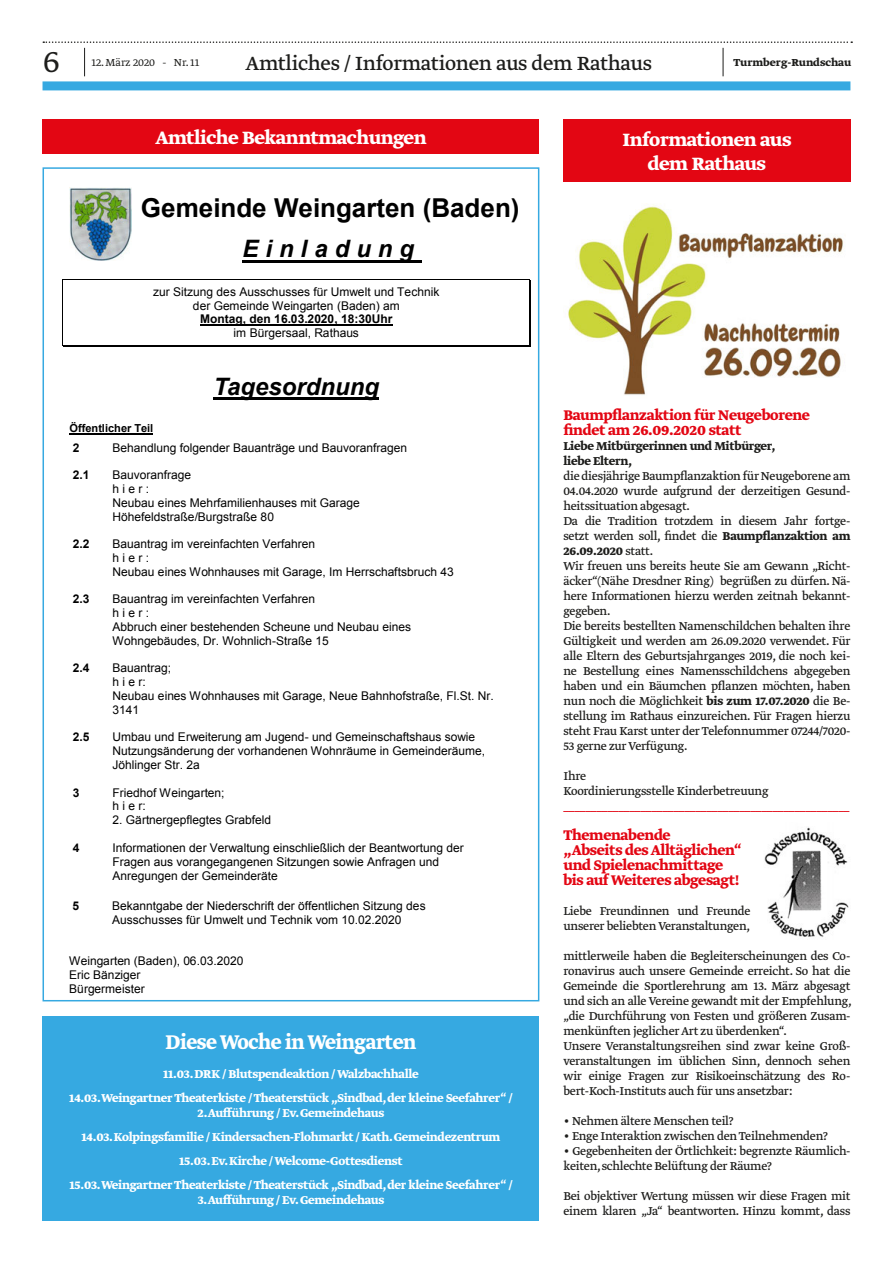
<style>
.page{position:relative;width:893px;height:1263px;background:#fff}
.page>*{position:absolute;margin:0;border:0;box-sizing:border-box;transform-origin:0 0}
.t1{font:300 36px "Greta Text Std";color:#1d1d1b}
.t2{font:700 26.1px "Arial";color:#000}
.t3{font:italic 700 24px "Arial";color:#000}
.t4{font:italic 700 24px "Arial";letter-spacing:.29em;color:#000}
.t5{font:700 23.4px "Greta Text Std";letter-spacing:-.02em;color:#fff;scale:.92 1}
.t6{font:22.5px "Greta Text Std";letter-spacing:-.015em;color:#1d1d1b}
.t7{font:700 21px/24px "Greta Text Std";letter-spacing:-.02em;color:#fff;text-align:center}
.t8{font:700 16.5px/15px "Greta Text Std";letter-spacing:-.02em;color:#e30613}
.t9{font:13.5px/15px "Greta Text Std";letter-spacing:-.02em;color:#1d1d1b}
.t10{font:700 13.5px/24px "Greta Text Std";letter-spacing:-.02em;color:#fff;text-align:center}
.t11{font:13.5px "Greta Text Std";color:#e30613}
.t12{font:700 13.5px/15px "Greta Text Std";letter-spacing:-.02em;color:#1d1d1b}
.t13{font:12px/13.8px "Arial";color:#000}
.t14{font:700 12px "Arial";color:#000}
.t15{font:700 12px "Greta Text Std";color:#1d1d1b}
.t16{font:300 12px "Greta Text Std";color:#1d1d1b}
.t17{font:700 11.1px "Arial";color:#000}
.s1{font-weight:700}
</style>
<div class="page">
<div style="left:43px;top:81px;width:807px;height:9px;background:#36a9e1"></div>
<svg style="left:43px;top:41px;width:809px;height:35px"></svg>
<div style="left:43px;top:119px;width:496px;height:34px;background:#e30613"></div>
<div style="left:43px;top:1016px;width:496px;height:204px;background:#36a9e1"></div>
<div style="left:563px;top:119px;width:287px;height:63px;background:#e30613"></div>
<img style="left:70px;top:188px;width:62px;height:73px">
<hr style="left:243px;top:260px;width:179px;height:2px;background:#000">
<hr style="left:63px;top:279px;width:467px;height:1px;background:#000">
<hr style="left:200px;top:325px;width:192px;height:1px;background:#000">
<hr style="left:63px;top:346px;width:467px;height:1px;background:#000">
<hr style="left:63px;top:345px;width:467px;height:1px;background:#000">
<svg style="left:62px;top:279px;width:1px;height:67px"></svg>
<svg style="left:530px;top:280px;width:1px;height:67px"></svg>
<hr style="left:213px;top:397px;width:166px;height:3px;background:#000">
<hr style="left:70px;top:433px;width:83px;height:1px;background:#000">
<img style="left:568px;top:203px;width:275px;height:192px">
<img style="left:764px;top:827px;width:85px;height:110px">
<h1 class="t1" style="left:43px;top:41px;width:18px">6</h1>
<p class="t16" style="left:91px;top:55px;width:110px">12. März 2020 - Nr. 11</p>
<h3 class="t6" style="left:246px;top:50px;width:408px">Amtliches / Informationen aus dem Rathaus</h3>
<p class="t15" style="left:733px;top:56px;width:119px">Turmberg-Rundschau</p>
<h3 class="t7" style="left:155px;top:126px;width:273px">Amtliche Bekanntmachungen</h3>
<h2 class="t2" style="left:141px;top:191px;width:380px">Gemeinde Weingarten (Baden)</h2>
<h3 class="t4" style="left:243px;top:233px;width:173px">Einladung</h3>
<p class="t13" style="left:153px;top:285px;width:288px;text-align:center">zur Sitzung des Ausschusses für Umwelt und Technik der Gemeinde Weingarten (Baden) am</p>
<p class="t14" style="left:200px;top:311px;width:194px">Montag, den 16.03.2020, 18:30Uhr</p>
<p class="t13" style="left:234px;top:326px;width:127px">im Bürgersaal, Rathaus</p>
<h3 class="t3" style="left:213px;top:371px;width:167px">Tagesordnung</h3>
<p class="t17" style="left:70px;top:421px;width:85px">Öffentlicher Teil</p>
<p class="t14" style="left:73px;top:439px;width:8px">2</p>
<p class="t13" style="left:113px;top:441px;width:296px">Behandlung folgender Bauanträge und Bauvoranfragen</p>
<p class="t14" style="left:73px;top:467px;width:18px">2.1</p>
<p class="t13" style="left:113px;top:468px;width:249px">Bauvoranfrage<br>h i e r :<br>Neubau eines Mehrfamilienhauses mit Garage<br>Höhefeldstraße/Burgstraße 80</p>
<p class="t14" style="left:73px;top:536px;width:18px">2.2</p>
<p class="t13" style="left:113px;top:537px;width:343px">Bauantrag im vereinfachten Verfahren<br>h i e r :<br>Neubau eines Wohnhauses mit Garage, Im Herrschaftsbruch 43</p>
<p class="t14" style="left:73px;top:591px;width:18px">2.3</p>
<p class="t13" style="left:113px;top:592px;width:300px">Bauantrag im vereinfachten Verfahren<br>h i e r :<br>Abbruch einer bestehenden Scheune und Neubau eines Wohngebäudes, Dr. Wohnlich-Straße 15</p>
<p class="t14" style="left:73px;top:660px;width:18px">2.4</p>
<p class="t13" style="left:113px;top:661px;width:383px">Bauantrag;<br>h i e r:<br>Neubau eines Wohnhauses mit Garage, Neue Bahnhofstraße, Fl.St. Nr.<br>3141</p>
<p class="t14" style="left:73px;top:729px;width:18px">2.5</p>
<p class="t13" style="left:113px;top:730px;width:374px">Umbau und Erweiterung am Jugend- und Gemeinschaftshaus sowie<br>Nutzungsänderung der vorhandenen Wohnräume in Gemeinderäume,<br>Jöhlinger Str. 2a</p>
<p class="t14" style="left:73px;top:784px;width:8px">3</p>
<p class="t13" style="left:113px;top:786px;width:114px">Friedhof Weingarten; h i e r:</p>
<p class="t13" style="left:113px;top:813px;width:160px">2. Gärtnergepflegtes Grabfeld</p>
<p class="t14" style="left:73px;top:840px;width:8px">4</p>
<p class="t13" style="left:113px;top:841px;width:353px">Informationen der Verwaltung einschließlich der Beantwortung der<br>Fragen aus vorangegangenen Sitzungen sowie Anfragen und<br>Anregungen der Gemeinderäte</p>
<p class="t14" style="left:73px;top:898px;width:8px">5</p>
<p class="t13" style="left:112px;top:899px;width:315px">Bekanntgabe der Niederschrift der öffentlichen Sitzung des<br>Ausschusses für Umwelt und Technik vom 10.02.2020</p>
<p class="t13" style="left:69px;top:954px;width:176px">Weingarten (Baden), 06.03.2020<br>Eric Bänziger<br>Bürgermeister</p>
<h3 class="t5" style="left:166px;top:1029px;width:274px">Diese Woche in Weingarten</h3>
<p class="t10" style="left:69px;top:1062px;width:445px">11.03. DRK / Blutspendeaktion / Walzbachhalle<br>14.03.Weingartner Theaterkiste / Theaterstück „Sindbad, der kleine Seefahrer“ /</p>
<p class="t10" style="left:69px;top:1101px;width:445px">2.Aufführung / Ev. Gemeindehaus<br>14.03. Kolpingsfamilie / Kindersachen-Flohmarkt / Kath. Gemeindezentrum 15.03. Ev. Kirche / Welcome-Gottesdienst<br>15.03.Weingartner Theaterkiste / Theaterstück „Sindbad, der kleine Seefahrer“ /</p>
<p class="t10" style="left:198px;top:1188px;width:188px">3.Aufführung / Ev. Gemeindehaus</p>
<h3 class="t7" style="left:622px;top:129px;width:171px">Informationen aus dem Rathaus</h3>
<p class="t8" style="left:563px;top:409px;width:248px">Baumpflanzaktion für Neugeborene findet am 26.09.2020 statt</p>
<p class="t12" style="left:563px;top:439px;width:214px">Liebe Mitbürgerinnen und Mitbürger, liebe Eltern,</p>
<p class="t9" style="left:563px;top:469px;width:289px">die diesjährige Baumpflanzaktion für Neugeborene am 04.04.2020 wurde aufgrund der derzeitigen Gesund&shy;heitssituation abgesagt.<br>Da die Tradition trotzdem in diesem Jahr fortge&shy;setzt werden soll, findet die <span class="s1">Baumpflanzaktion am 26.09.2020</span> statt.<br>Wir freuen uns bereits heute Sie am Gewann „Richt&shy;äcker“(Nähe Dresdner Ring) begrüßen zu dürfen. Nä&shy;here Informationen hierzu werden zeitnah bekannt&shy;gegeben.<br>Die bereits bestellten Namenschildchen behalten ihre Gültigkeit und werden am 26.09.2020 verwendet. Für alle Eltern des Geburtsjahrganges 2019, die noch kei&shy;ne Bestellung eines Namensschildchens abgegeben haben und ein Bäumchen pflanzen möchten, haben nun noch die Möglichkeit <span class="s1">bis zum 17.07.2020</span> die Be&shy;stellung im Rathaus einzureichen. Für Fragen hierzu steht Frau Karst unter der Telefonnummer 07244/7020- 53 gerne zur Verfügung.</p>
<p class="t9" style="left:563px;top:769px;width:207px">Ihre<br>Koordinierungsstelle Kinderbetreuung</p>
<p class="t11" style="left:563px;top:798px;width:288px">____________________________________________________</p>
<p class="t8" style="left:563px;top:829px;width:180px">Themenabende<br>„Abseits des Alltäglichen“ und Spielenachmittage bis auf Weiteres abgesagt!</p>
<p class="t9" style="left:563px;top:904px;width:189px">Liebe Freundinnen und Freunde unserer beliebten Veranstaltungen,</p>
<p class="t9" style="left:563px;top:949px;width:290px">mittlerweile haben die Begleiterscheinungen des Co&shy;ronavirus auch unsere Gemeinde erreicht. So hat die Gemeinde die Sportlerehrung am 13. März abgesagt und sich an alle Vereine gewandt mit der Empfehlung, „die Durchführung von Festen und größeren Zusam&shy;menkünften jeglicher Art zu überdenken“.<br>Unsere Veranstaltungsreihen sind zwar keine Groß&shy;veranstaltungen im üblichen Sinn, dennoch sehen wir einige Fragen zur Risikoeinschätzung des Ro&shy;bert-Koch-Instituts auch für uns ansetzbar:</p>
<p class="t9" style="left:563px;top:1114px;width:172px">• Nehmen ältere Menschen teil?</p>
<p class="t9" style="left:563px;top:1129px;width:266px">• Enge Interaktion zwischen den Teilnehmenden?</p>
<p class="t9" style="left:563px;top:1144px;width:289px">• Gegebenheiten der Örtlichkeit: begrenzte Räumlich&shy;keiten, schlechte Belüftung der Räume?</p>
<p class="t9" style="left:563px;top:1189px;width:289px">Bei objektiver Wertung müssen wir diese Fragen mit einem klaren „Ja“ beantworten. Hinzu kommt, dass</p>
</div>
